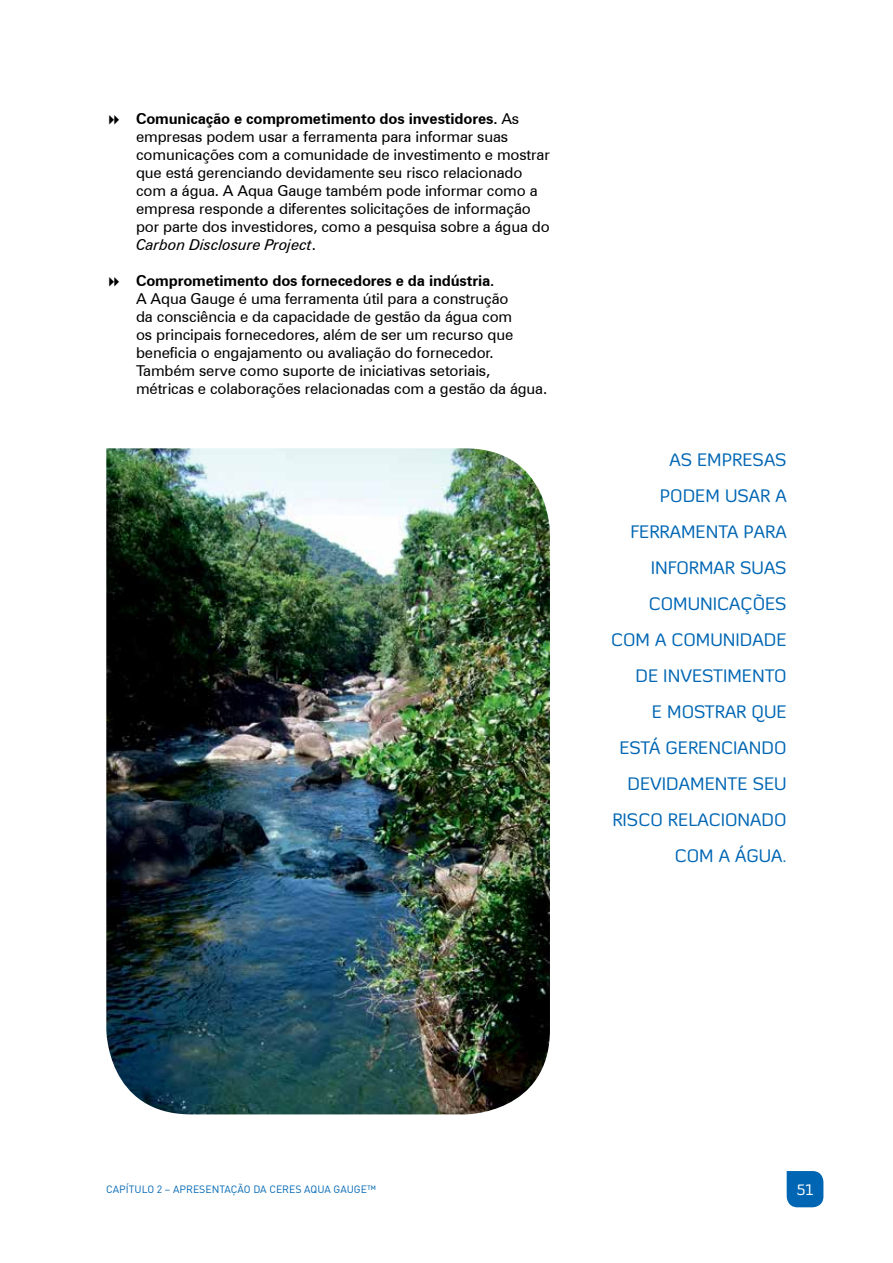
<style>
.page{position:relative;width:893px;height:1263px;background:#fff}
.page>*{position:absolute;margin:0;border:0;box-sizing:border-box;transform-origin:0 0}
.t1{font:18px/36px "Diavlo";color:#0066b3}
.t2{font:15px/18px "Zurich BT";letter-spacing:-.01em;color:#000}
.t3{font:700 15px "Zurich BT";letter-spacing:-.01em;color:#000}
.t4{font:15px "Diavlo";color:#fff}
.t5{font:10.5px "DIN";color:#0066b3}
.s1{font-weight:700}
.s2{font-style:italic}
</style>
<div class="page">
<svg style="left:787px;top:1171px;width:36px;height:36px"></svg>
<img style="left:106px;top:448px;width:444px;height:666px">
<p class="t2" style="left:136px;top:110px;width:415px"><span class="s1">Comunicação e comprometimento dos investidores.</span> As empresas podem usar a ferramenta para informar suas comunicações com a comunidade de investimento e mostrar que está gerenciando devidamente seu risco relacionado com a água. A Aqua Gauge também pode informar como a empresa responde a diferentes solicitações de informação por parte dos investidores, como a pesquisa sobre a água do <span class="s2">Carbon Disclosure Project</span>.</p>
<p class="t3" style="left:136px;top:272px;width:360px">Comprometimento dos fornecedores e da indústria.</p>
<p class="t2" style="left:136px;top:290px;width:413px">A Aqua Gauge é uma ferramenta útil para a construção<br>da consciência e da capacidade de gestão da água com<br>os principais fornecedores, além de ser um recurso que beneficia o engajamento ou avaliação do fornecedor.<br>Também serve como suporte de iniciativas setoriais, métricas e colaborações relacionadas com a gestão da água.</p>
<p class="t1" style="left:660px;top:442px;width:105px;text-indent:10px">AS EMPRESAS<br>PODEM USA</p>
<p class="t1" style="left:760px;top:478px;width:26px">R A</p>
<p class="t1" style="left:630px;top:514px;width:156px">FERRAMENTA PARA</p>
<p class="t1" style="left:651px;top:550px;width:102px">INFORMAR SUAS</p>
<p class="t1" style="left:649px;top:586px;width:137px">COMUNICAÇÕES</p>
<p class="t1" style="left:611px;top:622px;width:142px">COM A COMUNIDAD</p>
<p class="t1" style="left:776px;top:622px;width:12px">E</p>
<p class="t1" style="left:635px;top:658px;width:153px">D E INVESTIMENTO</p>
<p class="t1" style="left:652px;top:694px;width:136px">E MOSTRAR QUE</p>
<p class="t1" style="left:619px;top:730px;width:169px">ESTÁ GERENCIAND O</p>
<p class="t1" style="left:627px;top:766px;width:158px">D EVIDAMENTE SEU</p>
<p class="t1" style="left:612px;top:802px;width:176px">RISCO RELACIONAD O</p>
<p class="t1" style="left:675px;top:838px;width:85px">COM A ÁGUA</p>
<p class="t1" style="left:782px;top:838px;width:6px">.</p>
<p class="t5" style="left:106px;top:1182px;width:271px">CAPÍTULO 2 – APRESENTAÇÃO DA CERES AQUA GAUGE™</p>
<p class="t4" style="left:797px;top:1180px;width:18px">51</p>
</div>
